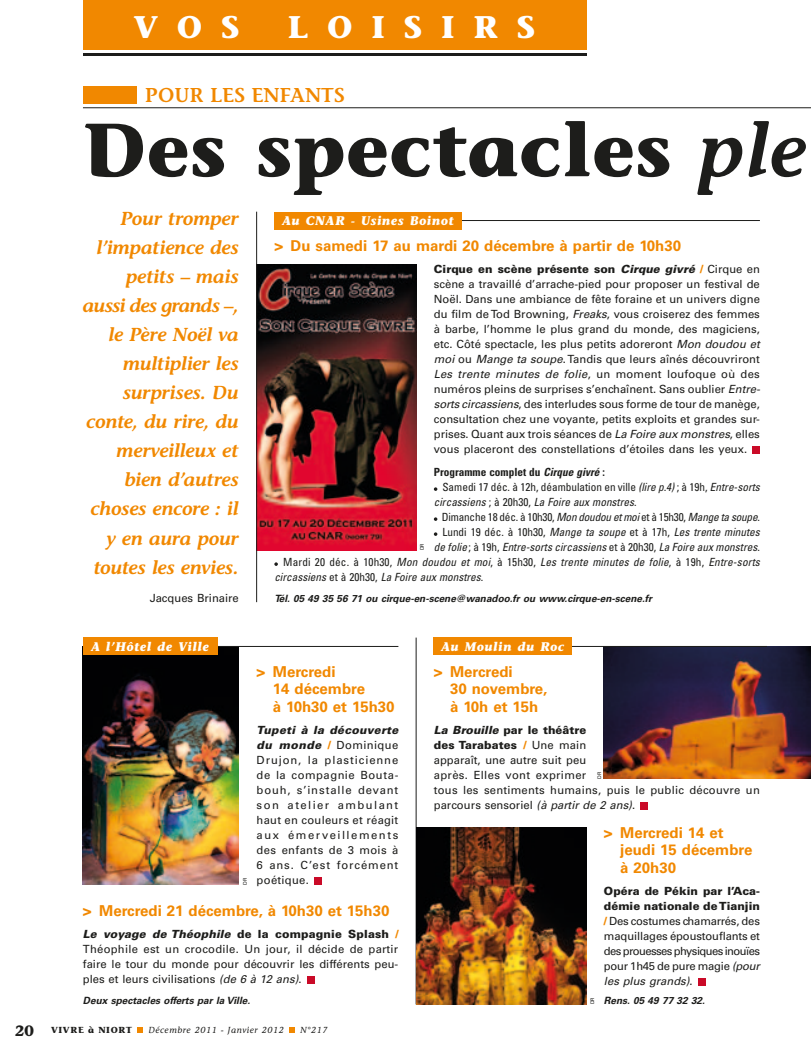
<style>
.page{position:relative;width:811px;height:1059px;background:#fff}
.page>*{position:absolute;margin:0;border:0;box-sizing:border-box;transform-origin:0 0}
.t1{font:700 75px "Stone Informal";color:#1d1d1b}
.t2{font:700 31.25px "Stone Informal";letter-spacing:.6em;color:#fff}
.t3{font:600 20px "Stone Informal";color:#f18800}
.t4{font:italic 600 18.75px/29px "Stone Informal";letter-spacing:-.01em;color:#f18800;text-align:right}
.t5{font:700 15px/17.5px "Univers";color:#f18800}
.t6{font:italic 700 12.5px "Stone Informal";letter-spacing:.05em;color:#fff}
.t7{font:11.25px/15px "Univers";color:#1d1d1b;text-align:justify}
.t8{font:italic condensed 11.25px "Univers";color:#1d1d1b}
.t9{font:11.25px/15px "Univers";letter-spacing:.02em;color:#1d1d1b}
.t10{font:condensed 11.25px "Univers";color:#1d1d1b}
.t11{font:condensed 11.25px "Univers";letter-spacing:-.02em;color:#1d1d1b}
.t12{font:700 condensed 11.25px "Univers";color:#1d1d1b}
.t13{font:italic 700 10px "Univers";color:#1d1d1b}
.t14{font:italic 8.75px "Stone Informal";letter-spacing:.075em;color:#1d1d1b}
.t15{font:700 8.75px "Stone Informal";letter-spacing:.075em;color:#1d1d1b}
.t16{font:5px "Univers";color:#1d1d1b}
.s1{font-weight:600;font-style:italic}
.s2{font-weight:900}
.s3{font-weight:900;font-style:italic}
.s4{font-weight:900;color:#f18800}
.s5{font-style:italic}
.s6{font-style:normal}
.s7{font-size:15px}
</style>
<div class="page">
<svg style="left:138px;top:1027px;width:5px;height:5px"></svg>
<svg style="left:289px;top:1027px;width:6px;height:5px"></svg>
<div style="left:83px;top:0;width:503px;height:49px;background:#f18800"></div>
<hr style="left:83px;top:53px;width:503px;height:2px;background:#1d1d1b">
<div style="left:83px;top:86px;width:53px;height:18px;background:#f18800"></div>
<hr style="left:83px;top:107px;width:728px;height:1px;background:#1d1d1b">
<div style="left:753px;top:446px;width:7px;height:7px;background:#ca0a28"></div>
<svg style="left:434px;top:487px;width:3px;height:4px"></svg>
<svg style="left:434px;top:517px;width:3px;height:4px"></svg>
<svg style="left:434px;top:532px;width:3px;height:4px"></svg>
<svg style="left:274px;top:562px;width:4px;height:4px"></svg>
<img style="left:257px;top:265px;width:159px;height:286px">
<hr style="left:274px;top:220px;width:486px;height:1px;background:#1d1d1b">
<div style="left:274px;top:212px;width:188px;height:17px;background:#f18800"></div>
<hr style="left:416px;top:637px;width:1px;height:367px;background:#1d1d1b">
<div style="left:315px;top:877px;width:7px;height:7px;background:#ca0a28"></div>
<div style="left:307px;top:976px;width:7px;height:7px;background:#ca0a28"></div>
<img style="left:83px;top:647px;width:156px;height:237px">
<hr style="left:83px;top:646px;width:315px;height:1px;background:#1d1d1b">
<div style="left:83px;top:637px;width:135px;height:18px;background:#f18800"></div>
<div style="left:641px;top:802px;width:7px;height:7px;background:#ca0a28"></div>
<div style="left:698px;top:978px;width:7px;height:7px;background:#ca0a28"></div>
<img style="left:604px;top:646px;width:207px;height:133px">
<img style="left:416px;top:827px;width:170px;height:177px">
<hr style="left:434px;top:646px;width:333px;height:1px;background:#1d1d1b">
<div style="left:434px;top:637px;width:138px;height:18px;background:#f18800"></div>
<hr style="left:256px;top:212px;width:1px;height:390px;background:#1d1d1b">
<h2 class="t2" style="left:134px;top:7px;width:107px">VOS</h2>
<h2 class="t2" style="left:288px;top:7px;width:249px">LOISIRS</h2>
<h3 class="t3" style="left:145px;top:83px;width:201px">POUR LES ENFANTS</h3>
<h1 class="t1" style="left:83px;top:103px;width:725px">DES SPECTACLES <span class="s1">ple</span></h1>
<h3 class="t4" style="left:83px;top:204px;width:157px">Pour tromper l’impatience des petits – mais aussi des grands –, le Père Noël va multiplier les surprises. Du conte, du rire, du merveilleux et bien d’autres choses encore : il y en aura pour toutes les envies.</h3>
<p class="t7" style="left:150px;top:591px;width:91px">Jacques Brinaire</p>
<p class="t6" style="left:91px;top:639px;width:119px">A l’Hôtel de Ville</p>
<p class="t6" style="left:282px;top:213px;width:173px">Au Cnar - Usines Boinot</p>
<h3 class="t5" style="left:274px;top:237px;width:408px">&gt; Du samedi 17 au mardi 20 décembre à partir de 10h30</h3>
<p class="t7" style="left:434px;top:262px;width:328px"><span class="s2">Cirque en scène présente son</span> <span class="s3">Cirque givré</span> <span class="s4">/</span> Cirque en scène a travaillé d’arrache-pied pour proposer un festival de Noël. Dans une ambiance de fête foraine et un univers digne du film de Tod Browning, <span class="s5">Freaks</span>, vous croiserez des femmes à barbe, l’homme le plus grand du monde, des magiciens, etc. Côté spectacle, les plus petits adoreront <span class="s5">Mon doudou et moi</span> ou <span class="s5">Mange ta soupe</span>. Tandis que leurs aînés découvriront <span class="s5">Les trente minutes de folie</span>, un moment loufoque où des numéros pleins de surprises s’enchaînent. Sans oublier <span class="s5">Entre&shy;sorts circassiens</span>, des interludes sous forme de tour de manège, consultation chez une voyante, petits exploits et grandes sur&shy;prises. Quant aux trois séances de <span class="s5">La Foire aux monstres</span>, elles vous placeront des constellations d’étoiles dans les yeux.</p>
<p class="t12" style="left:434px;top:465px;width:173px">Programme complet du <span class="s5">Cirque givré</span> :</p>
<p class="t10" style="left:442px;top:480px;width:319px">Samedi 17 déc. à 12h, déambulation en ville <span class="s5">(lire p.4)</span> ; à 19h, <span class="s5">Entre-sorts</span></p>
<p class="t8" style="left:434px;top:495px;width:204px">circassiens <span class="s6">; à 20h30,</span> La Foire aux monstres<span class="s6">.</span></p>
<p class="t11" style="left:442px;top:510px;width:319px">Dimanche 18 déc. à 10h30, <span class="s5">Mon doudou et moi</span> et à 15h30, <span class="s5">Mange ta soupe</span>.</p>
<p class="t8" style="left:442px;top:525px;width:319px"><span class="s6">Lundi 19 déc. à 10h30,</span> Mange ta soupe <span class="s6">et à 17h,</span> Les trente minutes</p>
<p class="t8" style="left:434px;top:540px;width:327px">de folie<span class="s6">; à 19h,</span> Entre-sorts circassiens <span class="s6">et à 20h30,</span> La Foire aux monstres<span class="s6">.</span></p>
<p class="t8" style="left:283px;top:555px;width:478px"><span class="s6">Mardi 20 déc. à 10h30,</span> Mon doudou et moi<span class="s6">, à 15h30,</span> Les trente minutes de folie<span class="s6">, à 19h,</span> Entre-sorts</p>
<p class="t8" style="left:274px;top:570px;width:210px">circassiens <span class="s6">et à 20h30,</span> La Foire aux monstres<span class="s6">.</span></p>
<p class="t13" style="left:274px;top:593px;width:379px">Tél. 05 49 35 56 71 ou cirque-en-scene@wanadoo.fr ou www.cirque-en-scene.fr</p>
<p class="t16" style="left:419px;top:550px;width:8px;rotate:-90deg">DR</p>
<p class="t6" style="left:441px;top:639px;width:124px">Au Moulin du Roc</p>
<h3 class="t5" style="left:273px;top:663px;width:123px;text-indent:-16px">&gt; Mercredi<br>14 décembre<br>à 10h30 et 15h30</h3>
<p class="t7" style="left:257px;top:723px;width:143px"><span class="s3">Tupeti à la découverte du monde</span> <span class="s4">/</span> Dominique Drujon, la plasticienne de la compagnie Bouta&shy;bouh, s’installe devant son atelier ambulant haut en couleurs et réagit aux émerveillements des enfants de 3 mois à 6 ans. C’est forcément poétique.</p>
<h3 class="t5" style="left:83px;top:902px;width:308px">&gt; Mercredi 21 décembre, à 10h30 et 15h30</h3>
<p class="t7" style="left:83px;top:927px;width:317px"><span class="s3">Le voyage de Théophile</span> <span class="s2">de la compagnie Splash</span> <span class="s4">/ </span>Théophile est un crocodile. Un jour, il décide de partir faire le tour du monde pour découvrir les différents peu&shy;ples et leurs civilisations <span class="s5">(de 6 à 12 ans)</span>.</p>
<p class="t13" style="left:83px;top:995px;width:169px">Deux spectacles offerts par la Ville.</p>
<p class="t16" style="left:242px;top:885px;width:8px;rotate:-90deg">DR</p>
<p class="t15" style="left:15px;top:1024px;width:119px"><span class="s7">20</span> VIVRE À NIORT</p>
<p class="t14" style="left:148px;top:1024px;width:137px">Décembre 2011 - Janvier 2012</p>
<p class="t14" style="left:300px;top:1024px;width:29px">N°217</p>
<h3 class="t5" style="left:450px;top:663px;width:99px;text-indent:-16px">&gt; Mercredi<br>30 novembre, à 10h et 15h</h3>
<p class="t9" style="left:434px;top:723px;width:327px"><span class="s3">La Brouille</span> <span class="s2">par le théâtre<br>des Tarabates</span> <span class="s4">/</span> Une main<br>apparaît, une autre suit peu<br>après. Elles vont exprimer<br>tous les sentiments humains, puis le public découvre un parcours sensoriel <span class="s5">(à partir de 2 ans)</span>.</p>
<h3 class="t5" style="left:620px;top:824px;width:134px;text-indent:-16px">&gt; Mercredi 14 et jeudi 15 décembre à 20h30</h3>
<p class="t7" style="left:604px;top:884px;width:158px"><span class="s2">Opéra de Pékin par l’Aca&shy;démie nationale de Tianjin </span><span class="s4">/</span> Des costumes chamarrés, des maquillages époustouflants et des prouesses physiques inouïes pour 1h45 de pure magie <span class="s5">(pour les plus grands)</span>.</p>
<p class="t13" style="left:604px;top:995px;width:102px">Rens. 05 49 77 32 32.</p>
<p class="t16" style="left:596px;top:779px;width:8px;rotate:-90deg">DR</p>
<p class="t16" style="left:589px;top:1004px;width:8px;rotate:-90deg">DR</p>
</div>
